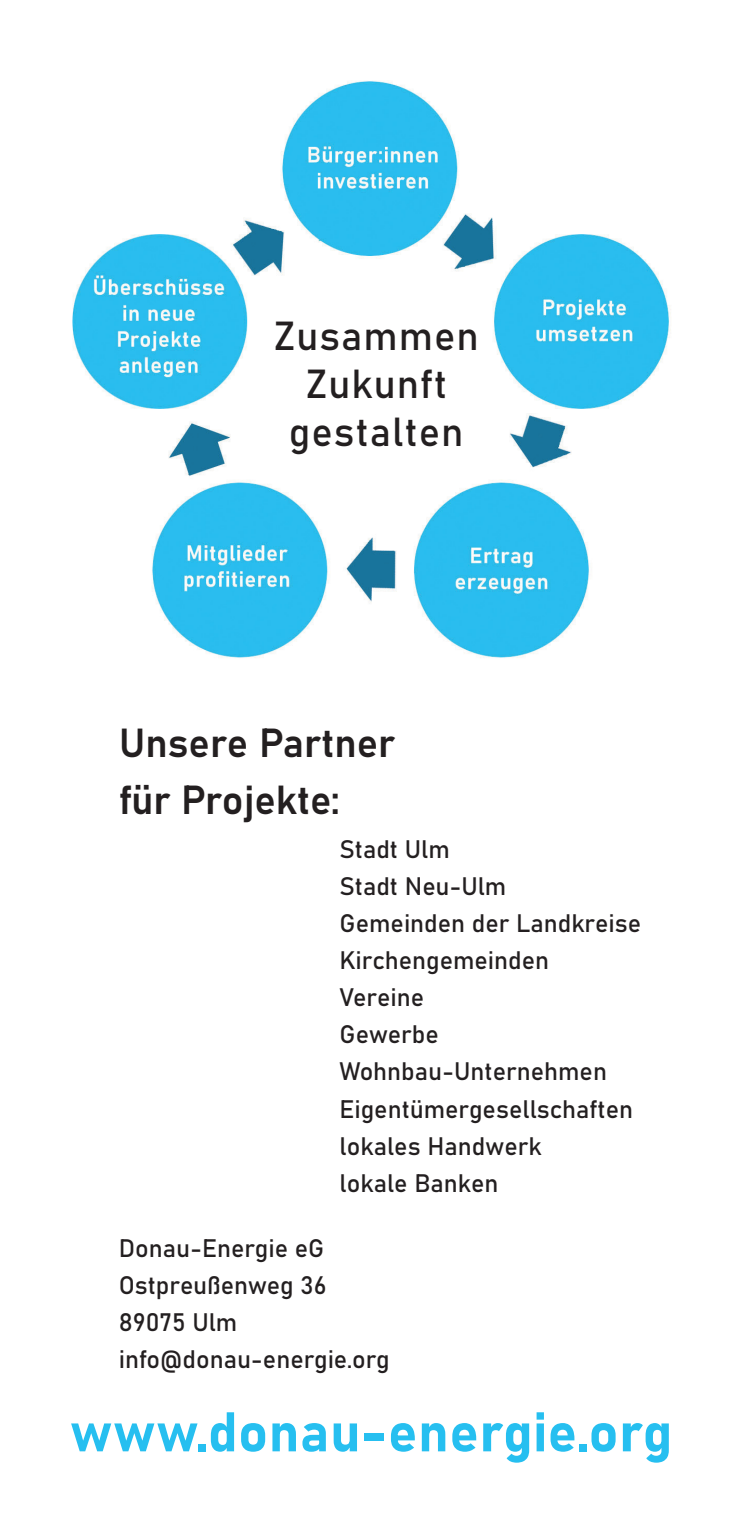
<style>
.page{position:relative;width:738px;height:1531px;background:#fff}
.page>*{position:absolute;margin:0;border:0;box-sizing:border-box;transform-origin:0 0}
.t1{font:55px "Bahnschrift";letter-spacing:.01em;color:#26bff0}
.t2{font:40px/57.5px "Bahnschrift";color:#231f20}
.t3{font:40px/48px "Bahnschrift";letter-spacing:.025em;color:#231f20;text-align:center}
.t4{font:25px/37px "Bahnschrift";color:#231f20}
</style>
<div class="page">
<img style="left:72px;top:81px;width:599px;height:577px">
<h2 class="t3" style="left:273px;top:309px;width:207px">Zusammen<br>Zukunft gestalten</h2>
<h2 class="t2" style="left:119px;top:711px;width:277px">Unsere Partner für Projekte:</h2>
<p class="t4" style="left:339px;top:829px;width:303px">Stadt Ulm<br>Stadt Neu-Ulm<br>Gemeinden der Landkreise<br>Kirchengemeinden<br>Vereine<br>Gewerbe<br>Wohnbau-Unternehmen<br>Eigentümergesellschaften lokales Handwerk<br>lokale Banken</p>
<p class="t4" style="left:119px;top:1228px;width:272px">Donau-Energie eG<br>Ostpreußenweg 36<br>89075 Ulm info@donau-energie.org</p>
<h1 class="t1" style="left:70px;top:1390px;width:603px">www.donau-energie.org</h1>
</div>
